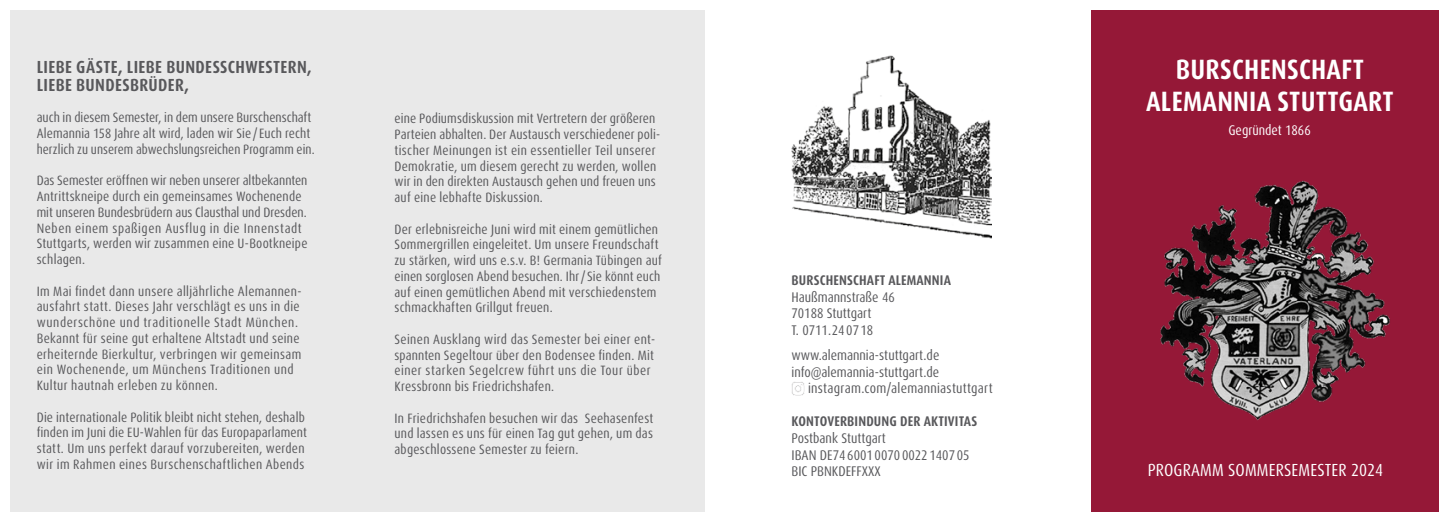
<style>
.page{position:relative;width:1449px;height:521px;background:#fff}
.page>*{position:absolute;margin:0;border:0;box-sizing:border-box;transform-origin:0 0}
.t1{font:700 condensed 28px/31.5px "Dax Pro";letter-spacing:.01em;color:#fff;text-align:center}
.t2{font:700 condensed 17.5px/17.5px "Dax Pro";letter-spacing:.02em;color:#58585b}
.t3{font:condensed 17.5px "Dax Pro";letter-spacing:.01em;color:#fff}
.t4{font:condensed 14px/16.6px "Dax Pro";color:#58585b}
.t5{font:700 condensed 14px "Dax Pro";letter-spacing:.01em;color:#58585b}
.t6{font:condensed 14px "Dax Pro";letter-spacing:.02em;color:#58585b}
.t7{font:condensed 14px "Dax Pro";color:#fff}
.t8{font:condensed 13.65px/15.8px "Dax Pro";letter-spacing:.02em;color:#58585b}
.t9{font:condensed 13.65px/15.8px "Dax Pro";color:#58585b}
</style>
<div class="page">
<div style="left:10px;top:10px;width:694px;height:501px;background:#e9e9e9"></div>
<div style="left:1091px;top:10px;width:348px;height:501px;background:#951837"></div>
<img style="left:1160px;top:180px;width:230px;height:240px">
<img style="left:791px;top:55px;width:200px;height:184px">
<svg style="left:791px;top:382px;width:13px;height:14px"></svg>
<p class="t2" style="left:37px;top:59px;width:276px">LIEBE GÄSTE, LIEBE BUNDESSCHWESTERN,<br>LIEBE BUNDESBRÜDER,</p>
<p class="t9" style="left:37px;top:110px;width:279px">auch in diesem Semester, in dem unsere Burschenschaft<br>Alemannia 158 Jahre alt wird, laden wir Sie/Euch recht herzlich zu unserem abwechslungsreichen Programm ein.</p>
<p class="t8" style="left:37px;top:173px;width:272px">Das Semester eröffnen wir neben unserer altbekannten Antrittskneipe durch ein gemeinsames Wochenende mit unseren Bundesbrüdern aus Clausthal und Dresden.<br>Neben einem spaßigen Ausflug in die Innenstadt Stuttgarts, werden wir zusammen eine U-Bootkneipe schlagen.</p>
<p class="t8" style="left:37px;top:283px;width:266px">Im Mai findet dann unsere alljährliche Alemannen&shy;ausfahrt statt. Dieses Jahr verschlägt es uns in die wunderschöne und traditionelle Stadt München.<br>Bekannt für seine gut erhaltene Altstadt und seine erheiternde Bierkultur, verbringen wir gemeinsam ein Wochenende, um Münchens Traditionen und Kultur hautnah erleben zu können.</p>
<p class="t8" style="left:37px;top:409px;width:272px">Die internationale Politik bleibt nicht stehen, deshalb finden im Juni die EU-Wahlen für das Europaparlament statt. Um uns perfekt darauf vorzubereiten, werden wir im Rahmen eines Burschenschaftlichen Abends</p>
<p class="t8" style="left:394px;top:111px;width:267px">eine Podiumsdiskussion mit Vertretern der größeren Parteien abhalten. Der Austausch verschiedener poli&shy;tischer Meinungen ist ein essentieller Teil unserer Demokratie, um diesem gerecht zu werden, wollen wir in den direkten Austausch gehen und freuen uns auf eine lebhafte Diskussion.</p>
<p class="t8" style="left:394px;top:221px;width:269px">Der erlebnisreiche Juni wird mit einem gemütlichen Sommergrillen eingeleitet. Um unsere Freundschaft zu stärken, wird uns e.s.v. B! Germania Tübingen auf einen sorglosen Abend besuchen. Ihr/Sie könnt euch auf einen gemütlichen Abend mit verschiedenstem schmackhaften Grillgut freuen.</p>
<p class="t8" style="left:394px;top:331px;width:262px">Seinen Ausklang wird das Semester bei einer ent&shy;spannten Segeltour über den Bodensee finden. Mit einer starken Segelcrew führt uns die Tour über Kressbronn bis Friedrichshafen.</p>
<p class="t8" style="left:394px;top:410px;width:260px;text-align:justify">In Friedrichshafen besuchen wir das Seehasenfest und lassen es uns für einen Tag gut gehen, um das abgeschlossene Semester zu feiern.</p>
<p class="t5" style="left:791px;top:271px;width:161px">BURSCHENSCHAFT ALEMANNIA</p>
<p class="t4" style="left:791px;top:289px;width:105px">Haußmannstraße 46<br>70188 Stuttgart<br>T. 0711.24 0718</p>
<p class="t4" style="left:791px;top:347px;width:149px">www.alemannia-stuttgart.de</p>
<p class="t4" style="left:791px;top:363px;width:149px">info@alemannia-stuttgart.de</p>
<p class="t6" style="left:808px;top:379px;width:186px">instagram.com/alemanniastuttgart</p>
<p class="t5" style="left:791px;top:412px;width:187px">KONTOVERBINDUNG DER AKTIVITAS</p>
<p class="t4" style="left:791px;top:430px;width:180px">Postbank Stuttgart<br>IBAN DE74 6001 0070 0022 1407 05<br>BIC PBNKDEFFXXX</p>
<h1 class="t1" style="left:1146px;top:54px;width:249px">BURSCHENSCHAFT<br>ALEMANNIA STUTTGART</h1>
<p class="t7" style="left:1228px;top:121px;width:84px">Gegründet 1866</p>
<p class="t3" style="left:1147px;top:459px;width:237px">PROGRAMM SOMMERSEMESTER 2024</p>
</div>
